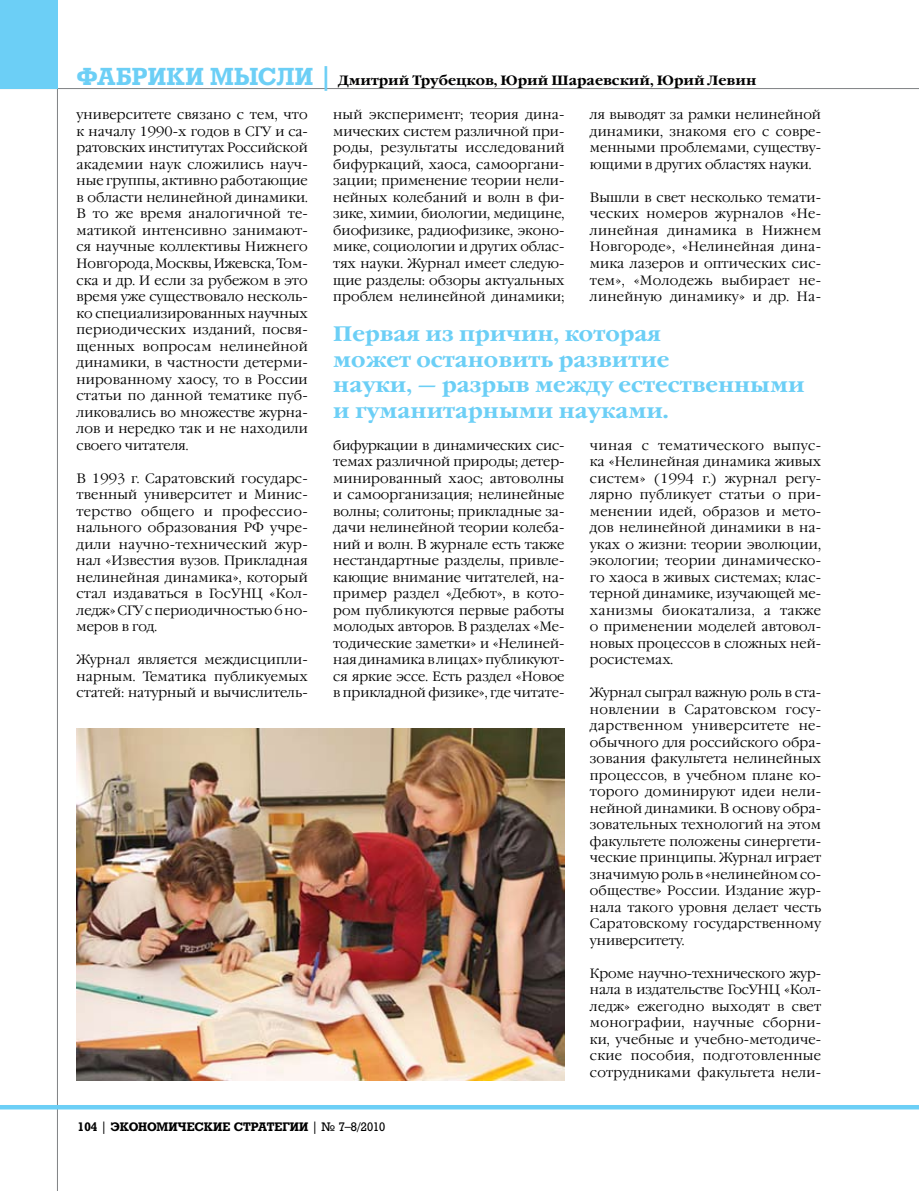
<style>
.page{position:relative;width:919px;height:1191px;background:#fff}
.page>*{position:absolute;margin:0;border:0;box-sizing:border-box;transform-origin:0 0}
.t1{font:700 21px/25.5px "Garamond C";color:#6ccff6}
.t2{font:300 13.5px/16.5px "Garamond C";letter-spacing:.005em;color:#000;text-align:justify}
.t3{font:700 13.5px "Garamond C";color:#000}
.t4{font:700 12px "Rodeo";color:#000}
.s1{font-family:"Rodeo";font-size:24px;color:#6ccff6}
.s2{font-weight:400}
</style>
<div class="page">
<hr style="left:57px;top:0;width:1px;height:1191px;background:#808284">
<hr style="left:0;top:88px;width:918px;height:1px;background:#808284">
<div style="left:0;top:0;width:58px;height:89px;background:#6ccff6"></div>
<hr style="left:0;top:1105px;width:918px;height:4px;background:#6ccff6">
<img style="left:77px;top:729px;width:487px;height:351px">
<p class="t3" style="left:77px;top:73px;width:681px"><span class="s1">ФАБРИКИ МЫСЛИ |</span> Дмитрий Трубецков, Юрий Шараевский, Юрий Левин</p>
<p class="t2" style="left:77px;top:107px;width:233px">университете связано с тем, что к началу 1990-х годов в СГУ и са&shy;ратовских институтах Россий-ской академии наук сложились науч&shy;ные группы, активно работающие в области нелинейной динамики.<br>В то же время аналогичной те&shy;матикой интенсивно занимают&shy;ся научные коллективы Нижнего Новгорода, Москвы, Ижевска, Том&shy;ска и др. И если за рубежом в это время уже существовало несколь&shy;ко специализированных научных периодических изданий, посвя&shy;щенных вопросам нелинейной динамики, в частности детерми&shy;нированному хаосу, то в России статьи по данной тематике пуб&shy;ликовались во множестве журна&shy;лов и нередко так и не находили своего читателя.</p>
<p class="t2" style="left:77px;top:470px;width:233px">В 1993 г. Саратовский государс&shy;твенный университет и Минис&shy;терство общего и профессио&shy;нального образования РФ учре&shy;дили научно-технический жур&shy;нал «Известия вузов. Прикладная нелинейная динамика», который стал издаваться в ГосУНЦ «Кол&shy;ледж» СГУ с периодичностью 6 но&shy;меров в год.</p>
<p class="t2" style="left:77px;top:652px;width:233px">Журнал является междисципли&shy;нарным. Тематика публикуемых статей: натурный и вычислитель-</p>
<p class="t2" style="left:333px;top:107px;width:233px">ный эксперимент; теория дина&shy;мических систем различной при&shy;роды, результаты исследований бифуркаций, хаоса, самооргани&shy;зации; применение теории нели&shy;нейных колебаний и волн в фи&shy;зике, химии, биологии, медицине, биофизике, радиофизике, эконо&shy;мике, социологии и других облас&shy;тях науки. Журнал имеет следую&shy;щие разделы: обзоры актуальных проблем нелинейной динамики;</p>
<p class="t2" style="left:590px;top:107px;width:233px">ля выводят за рамки нелинейной динамики, знакомя его с совре&shy;менными проблемами, существу&shy;ющими в других областях науки.</p>
<p class="t2" style="left:590px;top:190px;width:233px">Вышли в свет несколько темати&shy;ческих номеров журналов «Не&shy;линейная динамика в Нижнем Новгороде», «Нелинейная дина&shy;мика лазеров и оптических сис&shy;тем», «Молодежь выбирает не&shy;линейную динамику» и др. На-</p>
<h1 class="t1" style="left:333px;top:322px;width:473px">Первая из причин, которая<br>может остановить развитие<br>науки, — разрыв между естественными и гуманитарными науками.</h1>
<p class="t2" style="left:333px;top:437px;width:233px">бифуркации в динамических сис&shy;темах различной природы; детер&shy;минированный хаос; автоволны и самоорганизация; нелинейные волны; солитоны; прикладные за&shy;дачи нелинейной теории колеба&shy;ний и волн. В журнале есть также нестандартные разделы, привле&shy;кающие внимание читателей, на&shy;пример раздел «Дебют», в кото&shy;ром публикуются первые работы молодых авторов. В разделах «Ме&shy;тодические заметки» и «Нелиней&shy;ная динамика в лицах» публикуют&shy;ся яркие эссе. Есть раздел «Новое в прикладной физике», где читате-</p>
<p class="t2" style="left:590px;top:437px;width:233px">чиная с тематического выпус&shy;ка «Нелинейная динамика живых систем» (1994 г.) журнал регу&shy;лярно публикует статьи о при&shy;менении идей, образов и мето&shy;дов нелинейной динамики в на&shy;уках о жизни: теории эволюции, экологии; теории динамическо&shy;го хаоса в живых системах; клас&shy;терной динамике, изучающей ме&shy;ханизмы биокатализа, а также о применении моделей автовол&shy;новых процессов в сложных ней&shy;росистемах.</p>
<p class="t2" style="left:590px;top:685px;width:233px">Журнал сыграл важную роль в ста&shy;новлении в Саратовском госу&shy;дарственном университете не&shy;обычного для российского обра&shy;зования факультета нелинейных процессов, в учебном плане ко&shy;торого доминируют идеи нели&shy;нейной динамики. В основу обра&shy;зовательных технологий на этом факультете положены синергети&shy;ческие принципы. Журнал играет значимую роль в «нелинейном со&shy;обществе» России. Издание жур&shy;нала такого уровня делает честь Саратовскому государственному университету.</p>
<p class="t2" style="left:590px;top:965px;width:233px">Кроме научно-технического жур&shy;нала в издательстве ГосУНЦ «Кол&shy;ледж» ежегодно выходят в свет монографии, научные сборни&shy;ки, учебные и учебно-методиче&shy;ские пособия, подготовленные сотрудниками факультета нели-</p>
<p class="t4" style="left:78px;top:1119px;width:309px">104 <span class="s2">|</span> ЭКОНОМИЧЕСКИЕ СТРАТЕГИИ <span class="s2">| № 7–8/2010</span></p>
</div>
